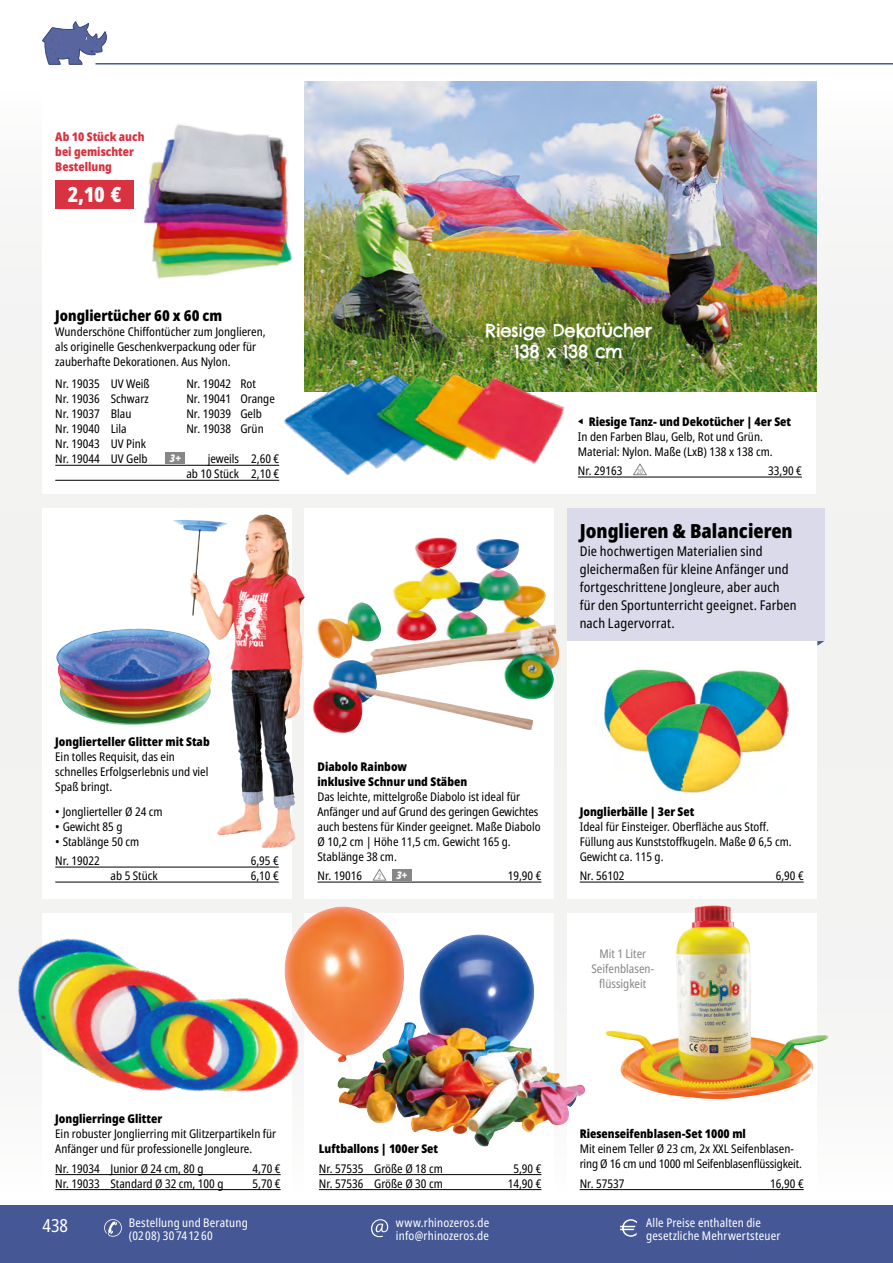
<style>
.page{position:relative;width:893px;height:1263px;background:#fff}
.page>*{position:absolute;margin:0;border:0;box-sizing:border-box;transform-origin:0 0}
.t1{font:900 condensed 21px "Noto Sans";color:#fff}
.t2{font:900 condensed 19.5px "Noto Sans";color:#000}
.t3{font:18px/21px "Chelsea Market Pro";letter-spacing:-.03em;color:#fff;text-align:center}
.t4{font:condensed 18px "Noto Sans";color:#fff}
.t5{font:900 condensed 15px "Noto Sans";color:#000}
.t6{font:condensed 13.5px/18px "Noto Sans";letter-spacing:.01em;color:#000}
.t7{font:condensed 12px/15px "Noto Sans";color:#000}
.t8{font:900 condensed 12px/15px "Noto Sans";color:#000}
.t9{font:condensed 12px/12.8px "Noto Sans";letter-spacing:.015em;color:#fff}
.t10{font:900 condensed 12px/15px "Noto Sans";color:#d93241}
.t11{font:condensed 12px/15px "Noto Sans";color:#878787;text-align:center}
.t12{font:italic 900 condensed 10.5px "Noto Sans";color:#fff}
.t13{font:condensed 7.5px "Noto Sans";color:#878787}
.s1{font-size:6.75px;color:#878787}
</style>
<div class="page">
<hr style="left:95px;top:63px;width:798px;height:2px;background:#455895">
<div style="left:0;top:1205px;width:893px;height:58px;background:#455895"></div>
<div style="left:0;top:81px;width:893px;height:1110px;background:#f3f3f2"></div>
<svg style="left:42px;top:21px;width:66px;height:44px"></svg>
<div style="left:43px;top:81px;width:773px;height:412px;background:#fff"></div>
<svg style="left:43px;top:508px;width:249px;height:390px;fill:#fff"></svg>
<div style="left:305px;top:508px;width:249px;height:390px;background:#fff"></div>
<div style="left:567px;top:508px;width:250px;height:390px;background:#fff"></div>
<div style="left:42px;top:913px;width:249px;height:277px;background:#fff"></div>
<div style="left:305px;top:913px;width:249px;height:278px;background:#fff"></div>
<div style="left:567px;top:913px;width:249px;height:277px;background:#fff"></div>
<img style="left:312px;top:537px;width:248px;height:197px">
<img style="left:305px;top:81px;width:511px;height:311px">
<img style="left:268px;top:327px;width:315px;height:188px">
<svg style="left:304px;top:117px;width:1px;height:174px"></svg>
<img style="left:144px;top:124px;width:148px;height:155px">
<img style="left:56px;top:629px;width:117px;height:101px">
<img style="left:337px;top:934px;width:248px;height:213px">
<img style="left:321px;top:906px;width:83px;height:156px">
<img style="left:606px;top:905px;width:222px;height:194px">
<div style="left:55px;top:180px;width:79px;height:29px;background:#d93241"></div>
<img style="left:604px;top:669px;width:184px;height:124px">
<div style="left:567px;top:508px;width:257px;height:133px;background:#dadaea"></div>
<svg style="left:817px;top:641px;width:7px;height:5px"></svg>
<img style="left:18px;top:911px;width:303px;height:231px">
<svg style="left:104px;top:1219px;width:18px;height:18px"></svg>
<svg style="left:371px;top:1219px;width:17px;height:18px"></svg>
<svg style="left:620px;top:1219px;width:17px;height:18px"></svg>
<hr style="left:580px;top:882px;width:224px;height:1px;background:#000">
<hr style="left:55px;top:1174px;width:226px;height:1px;background:#000">
<hr style="left:55px;top:1189px;width:226px;height:1px;background:#000">
<hr style="left:55px;top:867px;width:224px;height:1px;background:#000">
<hr style="left:55px;top:882px;width:224px;height:1px;background:#000">
<hr style="left:319px;top:1174px;width:222px;height:1px;background:#000">
<hr style="left:319px;top:1189px;width:222px;height:1px;background:#000">
<hr style="left:578px;top:477px;width:224px;height:1px;background:#000">
<svg style="left:578px;top:419px;width:5px;height:5px"></svg>
<svg style="left:633px;top:463px;width:14px;height:13px"></svg>
<hr style="left:317px;top:882px;width:224px;height:1px;background:#000">
<svg style="left:372px;top:869px;width:15px;height:12px"></svg>
<div style="left:392px;top:869px;width:19px;height:11px;background:#878787"></div>
<hr style="left:580px;top:1189px;width:224px;height:1px;background:#000">
<hr style="left:55px;top:465px;width:224px;height:1px;background:#000">
<hr style="left:55px;top:480px;width:224px;height:1px;background:#000">
<div style="left:166px;top:452px;width:19px;height:12px;background:#878787"></div>
<img style="left:173px;top:514px;width:91px;height:287px">
<p class="t10" style="left:55px;top:129px;width:91px">Ab 10 Stück auch bei gemischter<br>Bestellung</p>
<h1 class="t1" style="left:68px;top:179px;width:55px">2,10 €</h1>
<p class="t5" style="left:55px;top:304px;width:168px">Jongliertücher 60 x 60 cm</p>
<p class="t7" style="left:55px;top:324px;width:212px">Wunderschöne Chiffontücher zum Jonglieren, als originelle Geschenkverpackung oder für zauberhafte Dekorationen. Aus Nylon.</p>
<p class="t7" style="left:55px;top:377px;width:96px">Nr. 19035 UV Weiß<br>Nr. 19036 Schwarz<br>Nr. 19037 Blau<br>Nr. 19040 Lila<br>Nr. 19043 UV Pink<br>Nr. 19044 UV Gelb</p>
<p class="t7" style="left:186px;top:377px;width:90px">Nr. 19042 Rot<br>Nr. 19041 Orange<br>Nr. 19039 Gelb<br>Nr. 19038 Grün</p>
<p class="t12" style="left:170px;top:450px;width:12px">3+</p>
<p class="t7" style="left:186px;top:452px;width:94px;text-align:right">jeweils 2,60 €<br>ab 10 Stück 2,10 €</p>
<h3 class="t3" style="left:485px;top:321px;width:168px">Riesige Dekotücher<br>138 x 138 cm</h3>
<p class="t8" style="left:589px;top:414px;width:204px">Riesige Tanz- und Dekotücher | 4er Set</p>
<p class="t7" style="left:578px;top:429px;width:196px">In den Farben Blau, Gelb, Rot und Grün.<br>Material: Nylon. Maße (LxB) 138 x 138 cm.</p>
<p class="t7" style="left:578px;top:464px;width:67px">Nr. 29163 <span class="s1">20</span></p>
<p class="t7" style="left:768px;top:464px;width:35px">33,90 €</p>
<h2 class="t2" style="left:580px;top:516px;width:214px">Jonglieren &amp; Balancieren</h2>
<p class="t6" style="left:580px;top:543px;width:218px">Die hochwertigen Materialien sind gleichermaßen für kleine Anfänger und fortgeschrittene Jongleure, aber auch für den Sportunterricht geeignet. Farben nach Lagervorrat.</p>
<p class="t8" style="left:55px;top:734px;width:156px">Jonglierteller Glitter mit Stab</p>
<p class="t7" style="left:55px;top:750px;width:155px">Ein tolles Requisit, das ein schnelles Erfolgserlebnis und viel<br>Spaß bringt.</p>
<p class="t7" style="left:55px;top:804px;width:109px">• Jonglierteller Ø 24 cm</p>
<p class="t7" style="left:55px;top:819px;width:69px">• Gewicht 85 g</p>
<p class="t7" style="left:55px;top:832px;width:85px;line-height:19.2px">• Stablänge 50 cm<br>Nr. 19022</p>
<p class="t7" style="left:251px;top:854px;width:30px">6,95 €</p>
<p class="t7" style="left:111px;top:869px;width:49px">ab 5 Stück</p>
<p class="t7" style="left:251px;top:869px;width:30px">6,10 €</p>
<p class="t8" style="left:317px;top:759px;width:151px">Diabolo Rainbow<br>inklusive Schnur und Stäben</p>
<p class="t7" style="left:317px;top:789px;width:225px">Das leichte, mittelgroße Diabolo ist ideal für Anfänger und auf Grund des geringen Gewichtes auch bestens für Kinder geeignet. Maße Diabolo Ø 10,2 cm | Höhe 11,5 cm. Gewicht 165 g.<br>Stablänge 38 cm.</p>
<p class="t7" style="left:317px;top:869px;width:46px">Nr. 19016</p>
<p class="t13" style="left:378px;top:871px;width:5px">2</p>
<p class="t12" style="left:396px;top:867px;width:12px">3+</p>
<p class="t7" style="left:508px;top:869px;width:35px">19,90 €</p>
<p class="t8" style="left:580px;top:804px;width:116px">Jonglierbälle | 3er Set</p>
<p class="t7" style="left:580px;top:819px;width:214px">Ideal für Einsteiger. Oberfläche aus Stoff.<br>Füllung aus Kunststoffkugeln. Maße Ø 6,5 cm.<br>Gewicht ca. 115 g.</p>
<p class="t7" style="left:580px;top:869px;width:46px">Nr. 56102</p>
<p class="t7" style="left:776px;top:869px;width:30px">6,90 €</p>
<p class="t11" style="left:591px;top:947px;width:64px">Mit 1 Liter<br>Seifenblasen&shy;flüssigkeit</p>
<p class="t8" style="left:55px;top:1111px;width:109px">Jonglierringe Glitter</p>
<p class="t7" style="left:55px;top:1127px;width:223px">Ein robuster Jonglierring mit Glitzerpartikeln für<br>Anfänger und für professionelle Jongleure.</p>
<p class="t7" style="left:55px;top:1161px;width:150px">Nr. 19034 Junior Ø 24 cm, 80 g</p>
<p class="t7" style="left:253px;top:1161px;width:30px">4,70 €</p>
<p class="t7" style="left:55px;top:1176px;width:170px">Nr. 19033 Standard Ø 32 cm, 100 g</p>
<p class="t7" style="left:253px;top:1176px;width:30px">5,70 €</p>
<p class="t8" style="left:319px;top:1141px;width:121px">Luftballons | 100er Set</p>
<p class="t7" style="left:319px;top:1161px;width:125px">Nr. 57535 Größe Ø 18 cm</p>
<p class="t7" style="left:513px;top:1161px;width:30px">5,90 €</p>
<p class="t7" style="left:319px;top:1176px;width:125px">Nr. 57536 Größe Ø 30 cm</p>
<p class="t7" style="left:508px;top:1176px;width:35px">14,90 €</p>
<p class="t8" style="left:580px;top:1126px;width:168px">Riesenseifenblasen-Set 1000 ml</p>
<p class="t7" style="left:580px;top:1142px;width:224px">Mit einem Teller Ø 23 cm, 2x XXL Seifenblasen&shy;ring Ø 16 cm und 1000 ml Seifenblasenflüssigkeit.</p>
<p class="t7" style="left:580px;top:1176px;width:46px">Nr. 57537</p>
<p class="t7" style="left:770px;top:1176px;width:35px">16,90 €</p>
<h3 class="t4" style="left:43px;top:1213px;width:27px">438</h3>
<p class="t9" style="left:129px;top:1216px;width:120px">Bestellung und Beratung (0208) 30741260</p>
<p class="t9" style="left:396px;top:1216px;width:95px">www.rhinozeros.de info@rhinozeros.de</p>
<p class="t9" style="left:646px;top:1216px;width:136px">Alle Preise enthalten die gesetzliche Mehrwertsteuer</p>
</div>
